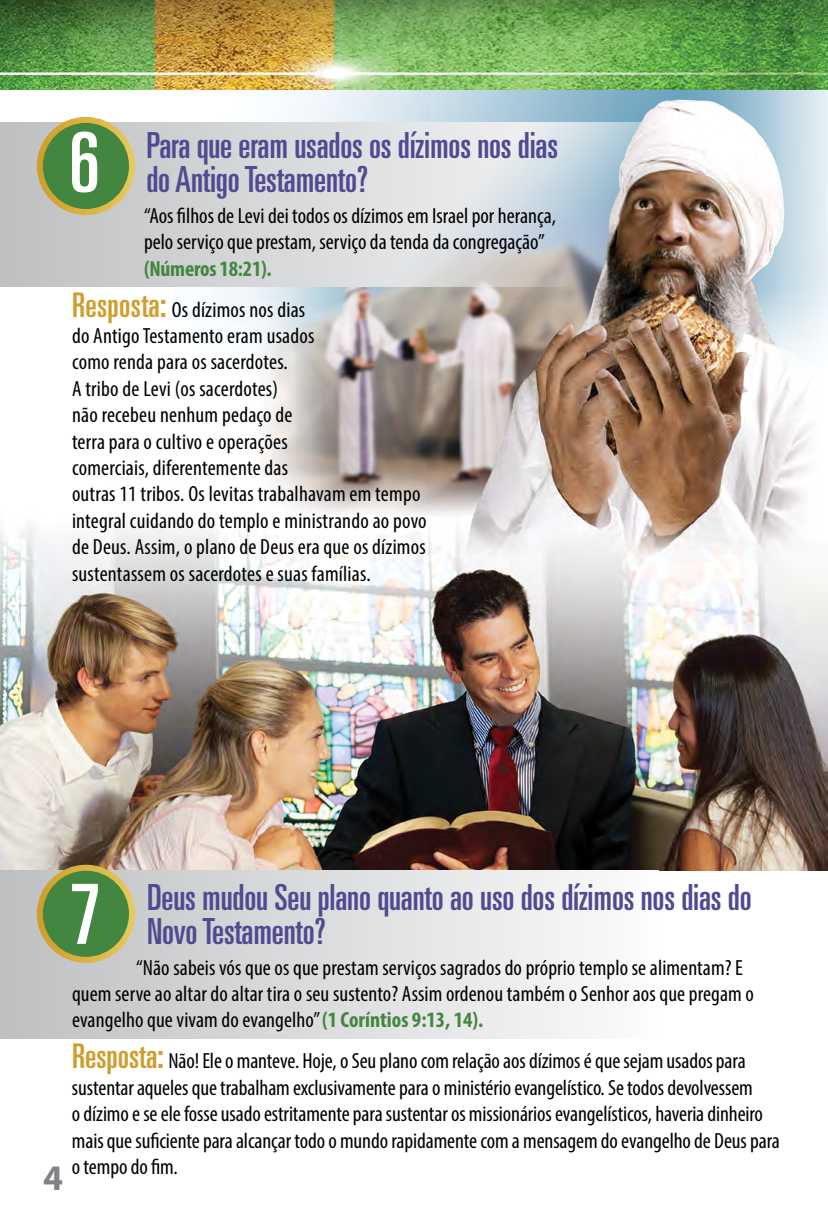
<style>
.page{position:relative;width:828px;height:1224px;background:#fff}
.page>*{position:absolute;margin:0;border:0;box-sizing:border-box;transform-origin:0 0}
.t1{font:ultra-condensed 83px "Univers";color:#fff}
.t2{font:ultra-condensed 36px/34px "Univers";letter-spacing:-.005em;color:#4e4b91}
.t3{font:700 36px "Myriad Pro";color:#808285}
.t4{font:condensed 22px/26.4px "Myriad Pro";color:#000}
.s1{font-weight:700;color:#43863f}
.s2{font-family:"Univers";font-stretch:ultra-condensed;font-size:34px;color:#cf9e2d}
</style>
<div class="page">
<img style="left:0;top:524px;width:828px;height:347px">
<div style="left:0;top:123px;width:658px;height:164px;background:#c6c7c9"></div>
<img style="left:172px;top:90px;width:656px;height:504px">
<div style="left:0;top:871px;width:658px;height:167px;background:linear-gradient(to right,#bdbfbf,#fcfcfd)"></div>
<div style="left:40px;top:868px;width:92px;height:92px;background:#43863f;border-radius:50%"></div>
<div style="left:37px;top:865px;width:98px;height:98px;border:6px solid #fff;border-radius:50%"></div>
<div style="left:40px;top:120px;width:92px;height:92px;background:#43863f;border-radius:50%"></div>
<div style="left:37px;top:117px;width:98px;height:98px;border:6px solid #fff;border-radius:50%"></div>
<img style="left:0;top:0;width:828px;height:90px">
<h1 class="t1" style="left:69px;top:115px;width:32px">6</h1>
<h2 class="t2" style="left:146px;top:128px;width:413px">Para que eram usados os dízimos nos dias do Antigo Testamento?</h2>
<p class="t4" style="left:144px;top:202px;width:414px">“Aos filhos de Levi dei todos os dízimos em Israel por herança, pelo serviço que prestam, serviço da tenda da congregação”</p>
<p class="t4" style="left:72px;top:247px;width:235px;line-height:41px;text-indent:72px"><span class="s1">(Números 18:21).<br></span><span class="s2">Resposta:</span> Os dízimos nos dias</p>
<p class="t4" style="left:72px;top:322px;width:356px">do Antigo Testamento eram usados<br>como renda para os sacerdotes.<br>A tribo de Levi (os sacerdotes)<br>não recebeu nenhum pedaço de<br>terra para o cultivo e operações<br>comerciais, diferentemente das<br>outras 11 tribos. Os levitas trabalhavam em tempo integral cuidando do templo e ministrando ao povo de Deus. Assim, o plano de Deus era que os dízimos sustentassem os sacerdotes e suas famílias.</p>
<h2 class="t3" style="left:43px;top:1155px;width:21px">4</h2>
<h1 class="t1" style="left:70px;top:867px;width:32px">7</h1>
<h2 class="t2" style="left:147px;top:880px;width:606px">Deus mudou Seu plano quanto ao uso dos dízimos nos dias do<br>Novo Testamento?</h2>
<p class="t4" style="left:72px;top:954px;width:683px;text-indent:64px">“Não sabeis vós que os que prestam serviços sagrados do próprio templo se alimentam? E quem serve ao altar do altar tira o seu sustento? Assim ordenou também o Senhor aos que pregam o evangelho que vivam do evangelho” <span class="s1">(1 Coríntios 9:13, 14).</span></p>
<p class="t4" style="left:72px;top:1048px;width:709px"><span class="s2">Resposta:</span> Não! Ele o manteve. Hoje, o Seu plano com relação aos dízimos é que sejam usados para sustentar aqueles que trabalham exclusivamente para o ministério evangelístico. Se todos devolvessem<br>o dízimo e se ele fosse usado estritamente para sustentar os missionários evangelísticos, haveria dinheiro mais que suficiente para alcançar todo o mundo rapidamente com a mensagem do evangelho de Deus para o tempo do fim.</p>
</div>
